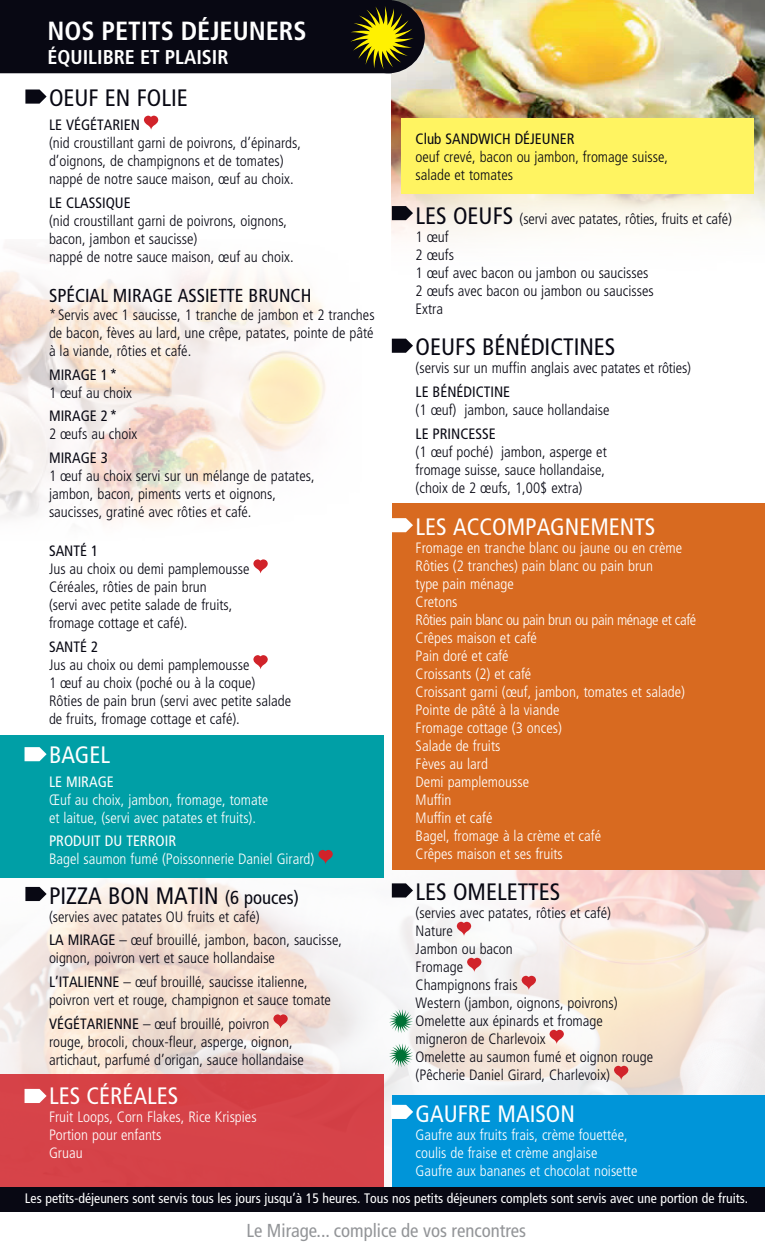
<style>
.page{position:relative;width:765px;height:1260px;background:#fff}
.page>*{position:absolute;margin:0;border:0;box-sizing:border-box;transform-origin:0 0}
.t1{font:700 condensed 26.25px "Frutiger";color:#fff}
.t2{font:condensed 23.75px "Frutiger";color:#080813}
.t3{font:condensed 23.75px "Frutiger";color:#fff}
.t4{font:700 condensed 20px "Frutiger";color:#fff}
.t5{font:condensed 18.75px "Frutiger";color:#939598}
.t6{font:condensed 18.75px "Frutiger";color:#080813}
.t7{font:300 condensed 15px/18px "Frutiger";color:#080813}
.t8{font:300 condensed 15px/18px "Frutiger";color:#fff}
.t9{font:condensed 15px "Frutiger";color:#080813}
.t10{font:condensed 15px "Frutiger";color:#fff}
.t11{font:condensed 13.75px "Frutiger";color:#fff}
.s1{font-size:18.75px}
.s2{font-weight:400}
.s3{font-weight:400;font-size:23.75px}
</style>
<div class="page">
<img style="left:0;top:247px;width:326px;height:275px">
<img style="left:392px;top:0;width:373px;height:237px">
<div style="left:401px;top:118px;width:353px;height:76px;background:#fff461"></div>
<img style="left:0;top:870px;width:765px;height:318px">
<div style="left:392px;top:503px;width:373px;height:367px;background:#d86a20"></div>
<div style="left:0;top:735px;width:384px;height:143px;background:#009fa6"></div>
<div style="left:0;top:1074px;width:384px;height:114px;background:#d64349"></div>
<div style="left:392px;top:1095px;width:373px;height:95px;background:#0095d9"></div>
<svg style="left:389px;top:1009px;width:24px;height:24px"></svg>
<svg style="left:389px;top:1043px;width:24px;height:25px"></svg>
<svg style="left:143px;top:116px;width:16px;height:14px"></svg>
<svg style="left:253px;top:559px;width:15px;height:14px"></svg>
<svg style="left:253px;top:655px;width:15px;height:14px"></svg>
<svg style="left:318px;top:850px;width:15px;height:14px"></svg>
<svg style="left:273px;top:1014px;width:15px;height:15px"></svg>
<svg style="left:456px;top:922px;width:16px;height:14px"></svg>
<svg style="left:467px;top:958px;width:15px;height:14px"></svg>
<svg style="left:521px;top:976px;width:16px;height:14px"></svg>
<svg style="left:549px;top:1030px;width:16px;height:14px"></svg>
<svg style="left:613px;top:1066px;width:16px;height:14px"></svg>
<div style="left:0;top:0;width:392px;height:73px;background:#080813"></div>
<svg style="left:25px;top:90px;width:22px;height:14px"></svg>
<svg style="left:25px;top:747px;width:22px;height:14px"></svg>
<svg style="left:25px;top:887px;width:22px;height:14px"></svg>
<svg style="left:25px;top:1089px;width:22px;height:14px"></svg>
<svg style="left:391px;top:1105px;width:22px;height:14px"></svg>
<svg style="left:392px;top:883px;width:21px;height:15px"></svg>
<svg style="left:392px;top:518px;width:21px;height:14px"></svg>
<svg style="left:392px;top:339px;width:21px;height:14px"></svg>
<svg style="left:392px;top:206px;width:21px;height:14px"></svg>
<div style="left:352px;top:0;width:73px;height:73px;background:#080813;border-radius:50%"></div>
<svg style="left:350px;top:6px;width:64px;height:63px"></svg>
<div style="left:0;top:1188px;width:765px;height:24px;background:#080813"></div>
<h1 class="t1" style="left:48px;top:15px;width:261px">NOS PETITS DÉJEUNERS</h1>
<h3 class="t4" style="left:48px;top:45px;width:183px">ÉQUILIBRE ET PLAISIR</h3>
<h2 class="t2" style="left:49px;top:84px;width:140px">OEUF EN FOLIE</h2>
<p class="t9" style="left:49px;top:116px;width:92px">LE VÉGÉTARIEN</p>
<p class="t7" style="left:49px;top:134px;width:254px">(nid croustillant garni de poivrons, d’épinards, d’oignons, de champignons et de tomates) nappé de notre sauce maison, œuf au choix.</p>
<p class="t9" style="left:49px;top:194px;width:83px">LE CLASSIQUE</p>
<p class="t7" style="left:49px;top:212px;width:246px">(nid croustillant garni de poivrons, oignons, bacon, jambon et saucisse)<br>nappé de notre sauce maison, œuf au choix.</p>
<p class="t6" style="left:49px;top:285px;width:264px">SPÉCIAL MIRAGE ASSIETTE BRUNCH</p>
<p class="t7" style="left:49px;top:306px;width:327px;text-align:justify">* Servis avec 1 saucisse, 1 tranche de jambon et 2 tranches de bacon, fèves au lard, une crêpe, patates, pointe de pâté à la viande, rôties et café.</p>
<p class="t9" style="left:49px;top:366px;width:70px">MIRAGE 1 *</p>
<p class="t7" style="left:49px;top:384px;width:84px">1 œuf au choix</p>
<p class="t9" style="left:49px;top:407px;width:70px">MIRAGE 2 *</p>
<p class="t7" style="left:49px;top:425px;width:90px">2 œufs au choix</p>
<p class="t9" style="left:49px;top:449px;width:60px">MIRAGE 3</p>
<p class="t7" style="left:49px;top:467px;width:267px">1 œuf au choix servi sur un mélange de patates, jambon, bacon, piments verts et oignons, saucisses, gratiné avec rôties et café.</p>
<p class="t9" style="left:49px;top:542px;width:51px">SANTÉ 1</p>
<p class="t7" style="left:49px;top:560px;width:202px">Jus au choix ou demi pamplemousse<br>Céréales, rôties de pain brun<br>(servi avec petite salade de fruits, fromage cottage et café).</p>
<p class="t9" style="left:49px;top:638px;width:51px">SANTÉ 2</p>
<p class="t7" style="left:49px;top:656px;width:244px">Jus au choix ou demi pamplemousse<br>1 œuf au choix (poché ou à la coque)<br>Rôties de pain brun (servi avec petite salade de fruits, fromage cottage et café).</p>
<h2 class="t3" style="left:49px;top:741px;width:63px">BAGEL</h2>
<p class="t10" style="left:49px;top:773px;width:66px">LE MIRAGE</p>
<p class="t8" style="left:49px;top:791px;width:221px">Œuf au choix, jambon, fromage, tomate et laitue, (servi avec patates et fruits).</p>
<p class="t10" style="left:49px;top:832px;width:129px">PRODUIT DU TERROIR</p>
<p class="t8" style="left:49px;top:850px;width:267px">Bagel saumon fumé (Poissonnerie Daniel Girard)</p>
<h2 class="t2" style="left:49px;top:882px;width:251px">PIZZA BON MATIN <span class="s1">(6 pouces)</span></h2>
<p class="t7" style="left:49px;top:905px;width:295px;line-height:23.8px">(servies avec patates OU fruits et café)<br><span class="s2">LA MIRAGE</span> – œuf brouillé, jambon, bacon, saucisse,</p>
<p class="t7" style="left:49px;top:947px;width:260px;line-height:23.8px">oignon, poivron vert et sauce hollandaise<br><span class="s2">L’ITALIENNE</span> – œuf brouillé, saucisse italienne,</p>
<p class="t7" style="left:49px;top:988px;width:284px;line-height:23.8px">poivron vert et rouge, champignon et sauce tomate<br><span class="s2">VÉGÉTARIENNE</span> – œuf brouillé, poivron</p>
<p class="t7" style="left:49px;top:1033px;width:256px">rouge, brocoli, choux-fleur, asperge, oignon, artichaut, parfumé d’origan, sauce hollandaise</p>
<h2 class="t3" style="left:49px;top:1082px;width:131px">LES CÉRÉALES</h2>
<p class="t8" style="left:49px;top:1108px;width:209px">Fruit Loops, Corn Flakes, Rice Krispies<br>Portion pour enfants<br>Gruau</p>
<p class="t9" style="left:416px;top:130px;width:161px">Club SANDWICH DÉJEUNER</p>
<p class="t7" style="left:416px;top:148px;width:254px">oeuf crevé, bacon ou jambon, fromage suisse, salade et tomates</p>
<p class="t7" style="left:416px;top:210px;width:318px"><span class="s3">LES OEUFS</span> (servi avec patates, rôties, fruits et café)<br>1 œuf<br>2 œufs<br>1 œuf avec bacon ou jambon ou saucisses<br>2 œufs avec bacon ou jambon ou saucisses<br>Extra</p>
<h2 class="t2" style="left:416px;top:333px;width:201px">OEUFS BÉNÉDICTINES</h2>
<p class="t7" style="left:416px;top:359px;width:277px">(servis sur un muffin anglais avec patates et rôties)</p>
<p class="t9" style="left:416px;top:383px;width:96px">LE BÉNÉDICTINE</p>
<p class="t7" style="left:416px;top:401px;width:195px">(1 œuf) jambon, sauce hollandaise</p>
<p class="t9" style="left:416px;top:425px;width:82px">LE PRINCESSE</p>
<p class="t7" style="left:416px;top:443px;width:193px">(1 œuf poché) jambon, asperge et fromage suisse, sauce hollandaise, (choix de 2 œufs, 1,00$ extra)</p>
<h2 class="t3" style="left:416px;top:513px;width:241px">LES ACCOMPAGNEMENTS</h2>
<p class="t8" style="left:416px;top:539px;width:282px">Fromage en tranche blanc ou jaune ou en crème<br>Rôties (2 tranches) pain blanc ou pain brun<br>type pain ménage<br>Cretons<br>Rôties pain blanc ou pain brun ou pain ménage et café<br>Crêpes maison et café<br>Pain doré et café<br>Croissants (2) et café<br>Croissant garni (œuf, jambon, tomates et salade)<br>Pointe de pâté à la viande<br>Fromage cottage (3 onces)<br>Salade de fruits<br>Fèves au lard<br>Demi pamplemousse<br>Muffin<br>Muffin et café<br>Bagel, fromage à la crème et café<br>Crêpes maison et ses fruits</p>
<h2 class="t2" style="left:416px;top:878px;width:146px">LES OMELETTES</h2>
<p class="t7" style="left:416px;top:904px;width:239px">(servies avec patates, rôties et café)<br>Nature<br>Jambon ou bacon<br>Fromage<br>Champignons frais<br>Western (jambon, oignons, poivrons)<br>Omelette aux épinards et fromage migneron de Charlevoix<br>Omelette au saumon fumé et oignon rouge (Pêcherie Daniel Girard, Charlevoix)</p>
<h2 class="t3" style="left:416px;top:1100px;width:161px">GAUFRE MAISON</h2>
<p class="t8" style="left:416px;top:1126px;width:223px">Gaufre aux fruits frais, crème fouettée, coulis de fraise et crème anglaise<br>Gaufre aux bananes et chocolat noisette</p>
<p class="t11" style="left:25px;top:1191px;width:725px">Les petits-déjeuners sont servis tous les jours jusqu’à 15 heures. Tous nos petits déjeuners complets sont servis avec une portion de fruits.</p>
<p class="t5" style="left:247px;top:1220px;width:281px">Le Mirage... complice de vos rencontres</p>
</div>
